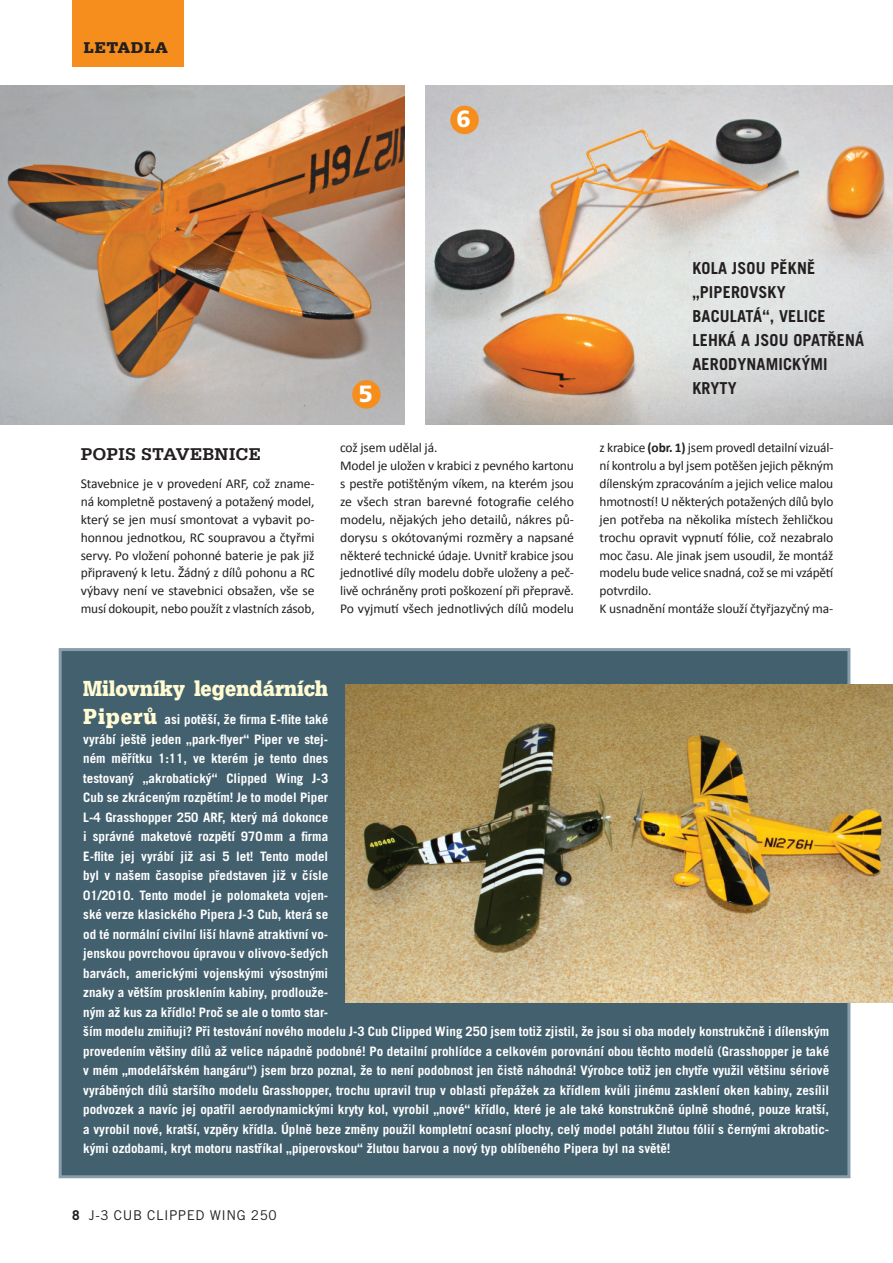
<style>
.page{position:relative;width:893px;height:1263px;background:#fff}
.page>*{position:absolute;margin:0;border:0;box-sizing:border-box;transform-origin:0 0}
.t1{font:900 23.4px "Frutiger CE";color:#fff}
.t2{font:900 23.1px "Serifa CE";letter-spacing:-.005em;color:#fffbd2;scale:.87 1}
.t3{font:700 18px "Serifa CE";letter-spacing:-.01em;color:#231f20}
.t4{font:700 16.5px/24px "Trade Gothic CE";letter-spacing:.01em;color:#231f20}
.t5{font:900 16.5px "Serifa CE";color:#231f20}
.t6{font:13.5px/17.9px "Calibri";letter-spacing:-.01em;color:#231f20}
.t7{font:13.5px "Trade Gothic CE";letter-spacing:.04em;color:#231f20}
.t8{font:700 13.05px/19.5px "Trade Gothic CE";color:#fff}
.s1{font-weight:700}
.s2{font-family:"Serifa CE";font-weight:900;font-size:23.1px;color:#fffbd2}
</style>
<div class="page">
<div style="left:72px;top:0;width:111px;height:67px;background:#f68e1e"></div>
<img style="left:0;top:85px;width:404px;height:339px">
<img style="left:426px;top:85px;width:467px;height:339px">
<div style="left:60px;top:650px;width:789px;height:527px;background:#43606e"></div>
<div style="left:59px;top:648px;width:791px;height:530px;border:3px solid #889fab"></div>
<img style="left:345px;top:685px;width:548px;height:317px">
<div style="left:352px;top:380px;width:29px;height:29px;background:#f68e1e;border-radius:50%"></div>
<div style="left:450px;top:106px;width:29px;height:28px;background:#f68e1e;border-radius:50%"></div>
<p class="t5" style="left:84px;top:38px;width:86px">letadla</p>
<h1 class="t1" style="left:457px;top:106px;width:16px">6</h1>
<h3 class="t3" style="left:81px;top:443px;width:181px">POPIS STAVEBNICE</h3>
<p class="t6" style="left:81px;top:475px;width:235px;text-align:justify">Stavebnice je v provedení ARF, což zname&shy;ná kompletně postavený a potažený model, který se jen musí smontovat a vybavit po&shy;honnou jednotkou, RC soupravou a čtyřmi servy. Po vložení pohonné baterie je pak již připravený k letu. Žádný z dílů pohonu a RC výbavy není ve stavebnici obsažen, vše se musí dokoupit, nebo použít z vlastních zásob,</p>
<h1 class="t1" style="left:358px;top:380px;width:16px">5</h1>
<p class="t4" style="left:692px;top:256px;width:173px">KOLA JSOU PĚKNĚ „PIPEROVSKY<br>BACULATÁ“, VELICE<br>LEHKÁ A JSOU OPATŘENÁ<br>AERODYNAMICKÝMI<br>KRYTY</p>
<p class="t6" style="left:340px;top:439px;width:235px">což jsem udělal já.<br>Model je uložen v krabici z pevného kartonu s pestře potištěným víkem, na kterém jsou ze všech stran barevné fotografie celého modelu, nějakých jeho detailů, nákres pů&shy;dorysu s okótovanými rozměry a napsané některé technické údaje. Uvnitř krabice jsou jednotlivé díly modelu dobře uloženy a peč&shy;livě ochráněny proti poškození při přepravě.<br>Po vyjmutí všech jednotlivých dílů modelu</p>
<p class="t6" style="left:600px;top:439px;width:235px">z krabice <span class="s1">(obr. 1)</span> jsem provedl detailní vizuál&shy;ní kontrolu a byl jsem potěšen jejich pěkným dílenským zpracováním a jejich velice malou hmotností! U některých potažených dílů bylo jen potřeba na několika místech žehličkou trochu opravit vypnutí fólie, což nezabralo moc času. Ale jinak jsem usoudil, že montáž modelu bude velice snadná, což se mi vzápětí potvrdilo.<br>K usnadnění montáže slouží čtyřjazyčný ma-</p>
<h2 class="t2" style="left:83px;top:674px;width:283px">Milovníky legendárních</h2>
<p class="t8" style="left:83px;top:710px;width:747px"><span class="s2">Piperů</span> asi potěší, že firma E-flite také<br>vyrábí ještě jeden „park-flyer“ Piper ve stej-<br>ném měřítku 1:11, ve kterém je tento dnes<br>testovaný „akrobatický“ Clipped Wing J-3<br>Cub se zkráceným rozpětím! Je to model Piper<br>L-4 Grasshopper 250 ARF, který má dokonce<br>i správné maketové rozpětí 970mm a firma<br>E-flite jej vyrábí již asi 5 let! Tento model<br>byl v našem časopise představen již v čísle<br>01/2010. Tento model je polomaketa vojen-<br>ské verze klasického Pipera J-3 Cub, která se<br>od té normální civilní liší hlavně atraktivní vo-<br>jenskou povrchovou úpravou v olivovo-šedých<br>barvách, americkými vojenskými výsostnými<br>znaky a větším prosklením kabiny, prodlouže-<br>ným až kus za křídlo! Proč se ale o tomto star-<br>ším modelu zmiňuji? Při testování nového modelu J-3 Cub Clipped Wing 250 jsem totiž zjistil, že jsou si oba modely konstrukčně i dílenským provedením většiny dílů až velice nápadně podobné! Po detailní prohlídce a celkovém porovnání obou těchto modelů (Grasshopper je také v mém „modelářském hangáru“) jsem brzo poznal, že to není podobnost jen čistě náhodná! Výrobce totiž jen chytře využil většinu sériově vyráběných dílů staršího modelu Grasshopper, trochu upravil trup v oblasti přepážek za křídlem kvůli jinému zasklení oken kabiny, zesílil podvozek a navíc jej opatřil aerodynamickými kryty kol, vyrobil „nové“ křídlo, které je ale také konstrukčně úplně shodné, pouze kratší, a vyrobil nové, kratší, vzpěry křídla. Úplně beze změny použil kompletní ocasní plochy, celý model potáhl žlutou fólií s černými akrobatic&shy;kými ozdobami, kryt motoru nastříkal „piperovskou“ žlutou barvou a nový typ oblíbeného Pipera byl na světě!</p>
<p class="t7" style="left:72px;top:1208px;width:206px"><span class="s1">8</span> J-3 CUB CLIPPED WING 250</p>
</div>
